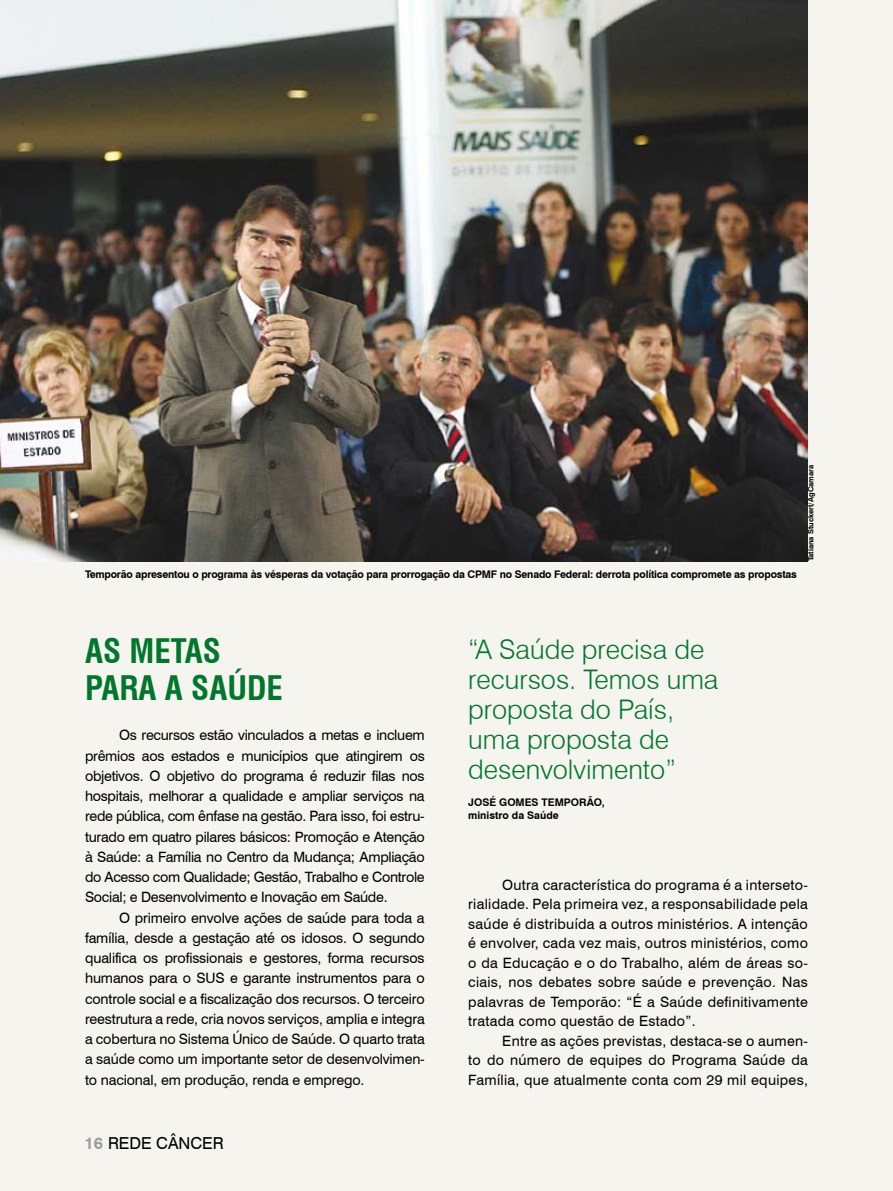
<style>
.page{position:relative;width:893px;height:1191px;background:#f6f4ee}
.page>*{position:absolute;margin:0;border:0;box-sizing:border-box;transform-origin:0 0}
.t1{font:700 condensed 33px/36.8px "Swiss 721 BT";color:#00772d}
.t2{font:300 27px/30px "Swiss 721 BT";color:#00772d}
.t3{font:16.5px "Swiss 721 BT";color:#000}
.t4{font:14.25px/20.2px "Swiss 721 BT";letter-spacing:-.005em;color:#000;text-align:justify}
.t5{font:700 10.5px "Swiss 721 BT";letter-spacing:-.02em;color:#000}
.t6{font:700 10.5px/13.5px "Swiss 721 BT";color:#000}
.t7{font:700 7.5px "Swiss 721 BT";color:#000}
.s1{font-weight:700;color:#9c9d9f}
</style>
<div class="page">
<img style="left:0;top:0;width:808px;height:561px">
<p class="t5" style="left:85px;top:568px;width:713px">Temporão apresentou o programa às vésperas da votação para prorrogação da CPMF no Senado Federal: derrota política compromete as propostas</p>
<p class="t7" style="left:806px;top:561px;width:98px;rotate:-90deg">Tatiana Stuckert/AgCamara</p>
<h1 class="t1" style="left:85px;top:633px;width:199px">AS METAS<br>PARA A SAÚDE</h1>
<p class="t4" style="left:85px;top:725px;width:341px;text-indent:34px">Os recursos estão vinculados a metas e incluem prêmios aos estados e municípios que atingirem os objetivos. O objetivo do programa é reduzir filas nos hospitais, melhorar a qualidade e ampliar serviços na rede pública, com ênfase na gestão. Para isso, foi estru&shy;turado em quatro pilares básicos: Promoção e Atenção à Saúde: a Família no Centro da Mudança; Ampliação do Acesso com Qualidade; Gestão, Trabalho e Controle Social; e Desenvolvimento e Inovação em Saúde.</p>
<p class="t4" style="left:85px;top:907px;width:341px;text-indent:34px">O primeiro envolve ações de saúde para toda a família, desde a gestação até os idosos. O segundo qualifica os profissionais e gestores, forma recursos humanos para o SUS e garante instrumentos para o controle social e a fiscalização dos recursos. O terceiro reestrutura a rede, cria novos serviços, amplia e integra a cobertura no Sistema Único de Saúde. O quarto trata a saúde como um importante setor de desenvolvimen&shy;to nacional, em produção, renda e emprego.</p>
<p class="t3" style="left:85px;top:1133px;width:46px"><span class="s1">16</span> Rede</p>
<p class="t3" style="left:156px;top:1133px;width:35px">câncer</p>
<h2 class="t2" style="left:468px;top:633px;width:252px">“A Saúde precisa de recursos. Temos uma proposta do País, uma proposta de desenvolvimento”</h2>
<p class="t6" style="left:468px;top:795px;width:138px">José Gomes Temporão, ministro da Saúde</p>
<p class="t4" style="left:468px;top:874px;width:341px;line-height:19.5px;text-indent:34px">Outra característica do programa é a interseto&shy;rialidade. Pela primeira vez, a responsabilidade pela saúde é distribuída a outros ministérios. A intenção é envolver, cada vez mais, outros ministérios, como o da Educação e o do Trabalho, além de áreas so&shy;ciais, nos debates sobre saúde e prevenção. Nas palavras de Temporão: “É a Saúde definitivamente tratada como questão de Estado”.</p>
<p class="t4" style="left:468px;top:1030px;width:341px;line-height:19.5px;text-indent:34px">Entre as ações previstas, destaca-se o aumen&shy;to do número de equipes do Programa Saúde da Família, que atualmente conta com 29 mil equipes,</p>
</div>
